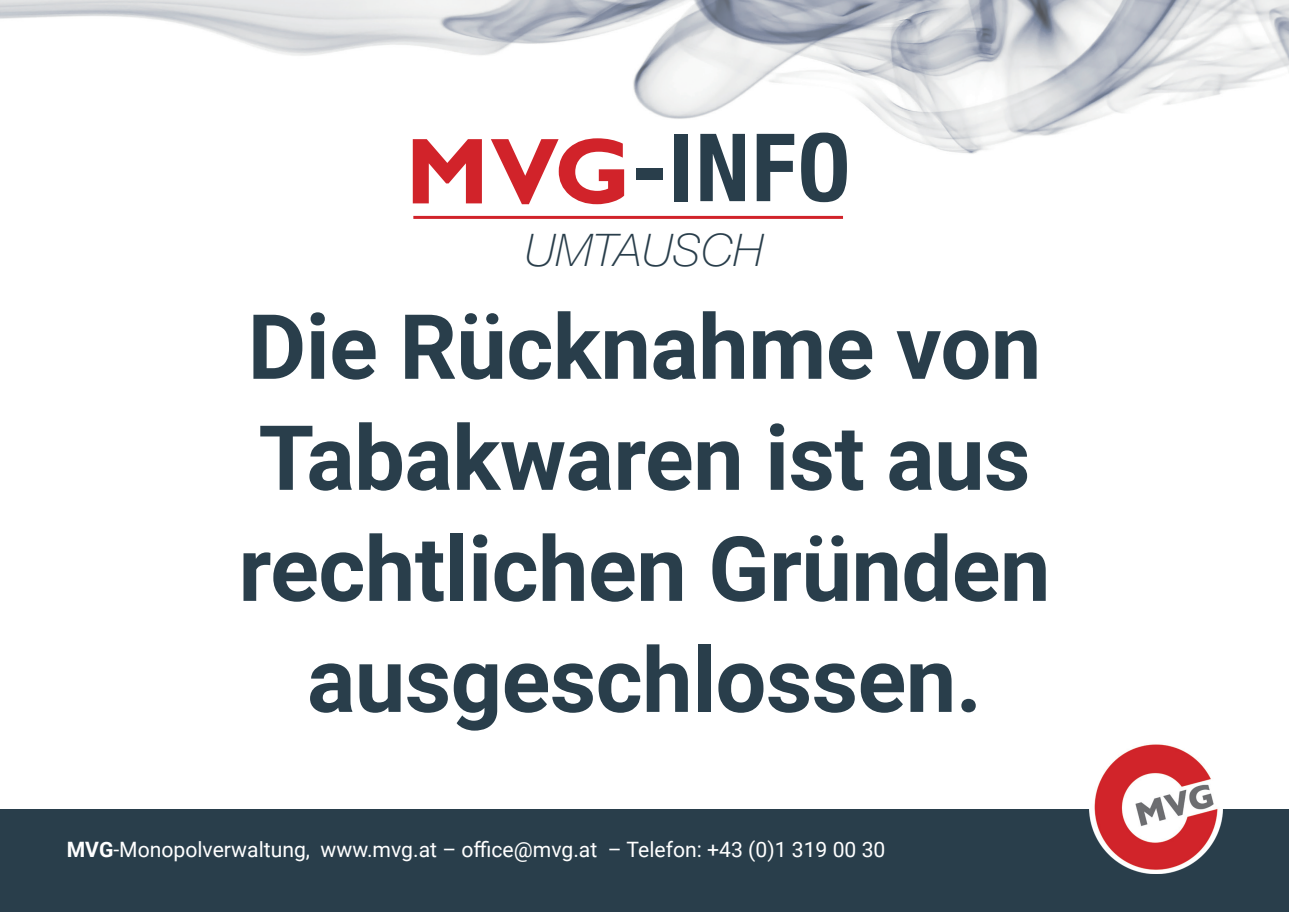
<style>
.page{position:relative;width:1289px;height:919px;background:#fff}
.page>*{position:absolute;margin:0;border:0;box-sizing:border-box;transform-origin:0 0}
.t1{font:700 condensed 94.2px "Helvetica Neue";color:#293e4b}
.t2{font:700 90px/111px "Roboto";letter-spacing:-.005em;color:#293e4b;text-align:center}
.t3{font:italic 100 45px "Helvetica Neue LT Std";letter-spacing:.005em;color:#293e4b}
.t4{font:21.15px "Roboto";color:#fff}
.s1{font-family:"Gill Sans";font-stretch:normal;color:#d1232a}
.s2{font-weight:700}
</style>
<div class="page">
<img style="left:0;top:0;width:1288px;height:216px">
<hr style="left:413px;top:216px;width:430px;height:3px;background:#d1232a">
<div style="left:0;top:808px;width:1288px;height:103px;background:#293e4b"></div>
<img style="left:1089px;top:744px;width:133px;height:129px">
<h1 class="t1" style="left:405px;top:111px;width:446px"><span class="s1">MVG</span>-INFO</h1>
<h3 class="t3" style="left:525px;top:224px;width:239px">UMTAUSCH</h3>
<h2 class="t2" style="left:239px;top:288px;width:813px">Die Rücknahme von<br>Tabakwaren ist aus rechtlichen Gründen ausgeschlossen.</h2>
<p class="t4" style="left:67px;top:834px;width:820px"><span class="s2">MVG</span>-Monopolverwaltung, www.mvg.at – office@mvg.at – Telefon: +43 (0)1 319 00 30</p>
</div>
